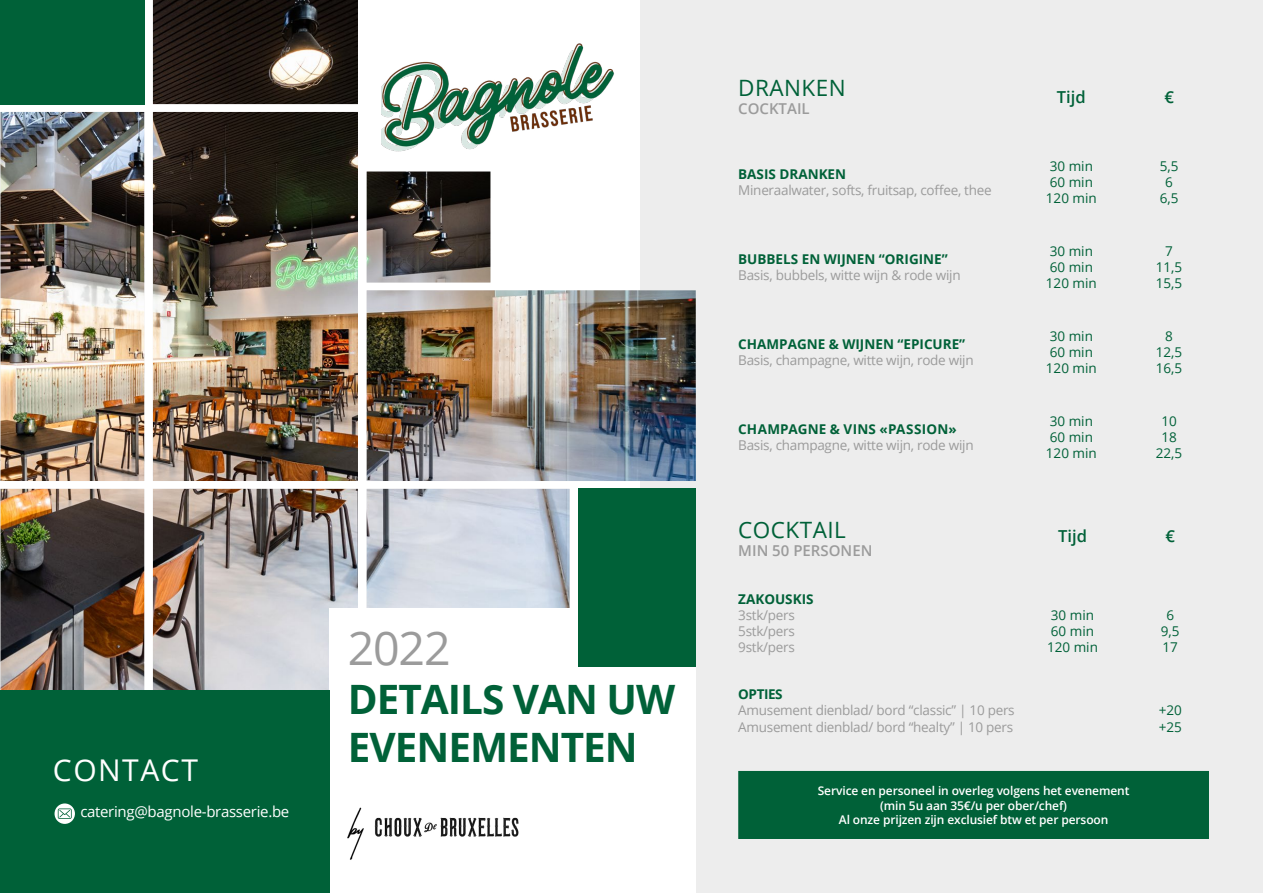
<style>
.page{position:relative;width:1263px;height:893px;background:#fff}
.page>*{position:absolute;margin:0;border:0;box-sizing:border-box;transform-origin:0 0}
.t1{font:46.5px "Open Sans";color:#9b9b9b}
.t2{font:700 40.5px/48.6px "Open Sans";letter-spacing:-.025em;color:#006138}
.t3{font:30px "Open Sans";letter-spacing:.05em;color:#fff}
.t4{font:22.5px "Open Sans";letter-spacing:.02em;color:#006138}
.t5{font:600 16.5px "Open Sans";color:#006138}
.t6{font:15px "Open Sans";letter-spacing:-.02em;color:#fff}
.t7{font:600 15px "Open Sans";color:#9b9b9b}
.t8{font:13.5px/16.2px "Open Sans";letter-spacing:-.02em;color:#9b9b9b;text-align:justify}
.t9{font:13.5px/16.2px "Open Sans";color:#006138}
.t10{font:700 13.5px "Open Sans";color:#006138}
.t11{font:600 12px/14.4px "Open Sans";letter-spacing:-.01em;color:#fff;text-align:center}
</style>
<div class="page">
<div style="left:640px;top:0;width:623px;height:893px;background:#ededed"></div>
<div style="left:740px;top:773px;width:467px;height:64px;background:#006138"></div>
<div style="left:738px;top:771px;width:471px;height:68px;border:4px solid #006138"></div>
<img style="left:1px;top:0;width:695px;height:690px">
<div style="left:329px;top:608px;width:367px;height:285px;background:#fff"></div>
<img style="left:381px;top:35px;width:241px;height:122px">
<img style="left:348px;top:807px;width:171px;height:53px">
<div style="left:0;top:690px;width:330px;height:203px;background:#006138"></div>
<div style="left:1px;top:0;width:144px;height:105px;background:#006138"></div>
<div style="left:55px;top:803px;width:20px;height:21px;background:#fff;border-radius:50%"></div>
<svg style="left:58px;top:808px;width:14px;height:11px"></svg>
<div style="left:578px;top:488px;width:118px;height:179px;background:#006138"></div>
<h3 class="t3" style="left:53px;top:749px;width:147px">CONTACT</h3>
<h3 class="t3" style="left:76px;top:757px;width:197px">CONTACT US</h3>
<p class="t6" style="left:80px;top:801px;width:210px">catering@bagnole-brasserie.be</p>
<h1 class="t1" style="left:348px;top:616px;width:104px">2022</h1>
<h2 class="t2" style="left:348px;top:674px;width:329px">DETAILS VAN UW<br>EVENEMENTEN</h2>
<h3 class="t4" style="left:738px;top:73px;width:109px">DRANKEN</h3>
<p class="t7" style="left:738px;top:98px;width:73px">COCKTAIL</p>
<p class="t10" style="left:738px;top:164px;width:109px">BASIS DRANKEN</p>
<p class="t8" style="left:738px;top:181px;width:255px">Mineraalwater, softs, fruitsap, coffee, thee</p>
<p class="t10" style="left:738px;top:249px;width:211px">BUBBELS EN WIJNEN “ORIGINE”</p>
<p class="t8" style="left:738px;top:267px;width:224px">Basis, bubbels, witte wijn &amp; rode wijn</p>
<p class="t10" style="left:738px;top:334px;width:229px">CHAMPAGNE &amp; WIJNEN “EPICURE”</p>
<p class="t8" style="left:738px;top:352px;width:237px">Basis, champagne, witte wijn, rode wijn</p>
<p class="t10" style="left:738px;top:419px;width:220px">CHAMPAGNE &amp; VINS «PASSION»</p>
<p class="t8" style="left:738px;top:437px;width:237px">Basis, champagne, witte wijn, rode wijn</p>
<h3 class="t4" style="left:738px;top:514px;width:109px">COCKTAIL</h3>
<p class="t7" style="left:738px;top:540px;width:136px">MIN 50 PERSONEN</p>
<p class="t5" style="left:1057px;top:86px;width:30px">Tijd</p>
<p class="t5" style="left:1164px;top:86px;width:11px">€</p>
<p class="t9" style="left:1046px;top:157px;width:52px">30 min<br>60 min<br>120 min</p>
<p class="t9" style="left:1160px;top:157px;width:20px;text-align:center">5,5<br>6<br>6,5</p>
<p class="t9" style="left:1046px;top:242px;width:52px">30 min<br>60 min<br>120 min</p>
<p class="t9" style="left:1156px;top:242px;width:28px;text-align:center">7<br>11,5<br>15,5</p>
<p class="t9" style="left:1046px;top:327px;width:52px">30 min<br>60 min<br>120 min</p>
<p class="t9" style="left:1156px;top:327px;width:28px;text-align:center">8<br>12,5<br>16,5</p>
<p class="t9" style="left:1046px;top:412px;width:52px">30 min<br>60 min<br>120 min</p>
<p class="t9" style="left:1156px;top:412px;width:28px;text-align:center">10<br>18<br>22,5</p>
<p class="t5" style="left:1058px;top:525px;width:30px">Tijd</p>
<p class="t5" style="left:1165px;top:525px;width:11px">€</p>
<p class="t10" style="left:738px;top:589px;width:77px">ZAKOUSKIS</p>
<p class="t8" style="left:738px;top:607px;width:58px">3stk/pers 5stk/pers 9stk/pers</p>
<p class="t9" style="left:1047px;top:607px;width:52px">30 min<br>60 min<br>120 min</p>
<p class="t9" style="left:1161px;top:607px;width:20px;text-align:center">6<br>9,5<br>17</p>
<p class="t10" style="left:738px;top:685px;width:46px">OPTIES</p>
<p class="t8" style="left:738px;top:702px;width:278px">Amusement dienblad/ bord “classic” | 10 pers<br>Amusement dienblad/ bord “healty” | 10 pers</p>
<p class="t9" style="left:1159px;top:702px;width:25px">+20 +25</p>
<p class="t11" style="left:818px;top:783px;width:313px">Service en personeel in overleg volgens het evenement (min 5u aan 35€/u per ober/chef)<br>Al onze prijzen zijn exclusief btw et per persoon</p>
</div>
